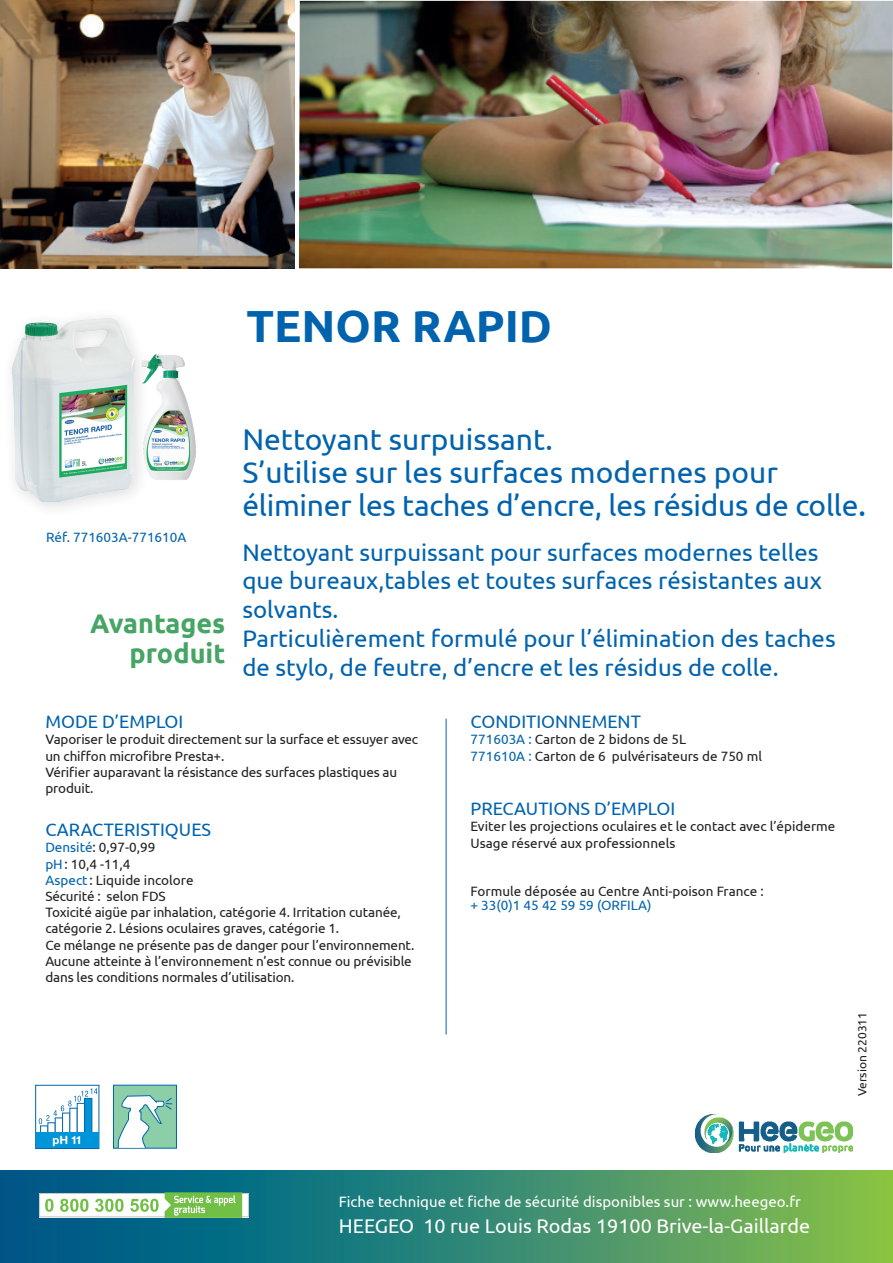
<style>
.page{position:relative;width:893px;height:1263px;background:#fff}
.page>*{position:absolute;margin:0;border:0;box-sizing:border-box;transform-origin:0 0}
.t1{font:700 45px "Ubuntu";color:#0163ae}
.t2{font:30px/33px "Ubuntu";color:#0163ae}
.t3{font:700 27px/30px "Ubuntu";color:#46a564;text-align:right}
.t4{font:24px/28.8px "Ubuntu";color:#0163ae}
.t5{font:19.8px "Ubuntu";color:#fff}
.t6{font:18px "Ubuntu";color:#0163ae}
.t7{font:15px "Ubuntu";color:#fff}
.t8{font:13.5px/16.2px "Ubuntu";letter-spacing:-.01em;color:#231f20}
.t9{font:13.5px "Ubuntu";color:#0163ae}
.t10{font:12px "Ubuntu";color:#231f20}
.t11{font:700 11.4px "Helvetica Rounded";color:#fff}
.s1{font-size:33px}
.s2{color:#0163ae}
</style>
<div class="page">
<hr style="left:446px;top:719px;width:1px;height:315px;background:#0163ae">
<img style="left:299px;top:1px;width:594px;height:267px">
<img style="left:0;top:0;width:295px;height:268px">
<div style="left:1px;top:307px;width:151px;height:212px;background:#231f20;opacity:.15"></div>
<img style="left:1px;top:308px;width:146px;height:194px">
<div style="left:113px;top:1085px;width:64px;height:63px;background:#8ccea8;border:1px solid #0163ae"></div>
<svg style="left:118px;top:1095px;width:55px;height:53px"></svg>
<div style="left:35px;top:1085px;width:64px;height:64px;background:#fff;border:1px solid #0163ae"></div>
<div style="left:40px;top:1126px;width:8px;height:15px;background:#fff;border:1px solid #0166af"></div>
<div style="left:62px;top:1113px;width:8px;height:29px;background:#fff;border:1px solid #0166af"></div>
<div style="left:77px;top:1103px;width:8px;height:39px;background:#fff;border:1px solid #0166af"></div>
<div style="left:84px;top:1098px;width:8px;height:44px;background:#0095d9;border:1px solid #0166af"></div>
<div style="left:36px;top:1132px;width:62px;height:16px;background:#0095d9"></div>
<svg style="left:39px;top:1088px;width:58px;height:36px"></svg>
<img style="left:136px;top:349px;width:60px;height:140px">
<div style="left:0;top:1170px;width:893px;height:93px;background:linear-gradient(to right,#005194,#82be50)"></div>
<img style="left:695px;top:1114px;width:158px;height:38px">
<svg style="left:39px;top:1192px;width:210px;height:26px"></svg>
<h1 class="t1" style="left:247px;top:298px;width:307px">TENOR RAPID</h1>
<p class="t9" style="left:46px;top:529px;width:142px">Réf. 771603A-771610A</p>
<h3 class="t3" style="left:90px;top:608px;width:137px">Avantages produit</h3>
<h2 class="t2" style="left:242px;top:422px;width:625px">Nettoyant surpuissant.<br>S’utilise sur les surfaces modernes pour éliminer les taches d’encre, les résidus de colle<span class="s1">.</span></h2>
<h3 class="t4" style="left:242px;top:537px;width:595px">Nettoyant surpuissant pour surfaces modernes telles que bureaux,tables et toutes surfaces résistantes aux solvants.<br>Particulièrement formulé pour l’élimination des taches de stylo, de feutre, d’encre et les résidus de colle.</h3>
<h3 class="t6" style="left:45px;top:711px;width:140px">MODE D’EMPLOI</h3>
<p class="t8" style="left:45px;top:731px;width:374px">Vaporiser le produit directement sur la surface et essuyer avec un chiffon microfibre Presta+.<br>Vérifier auparavant la résistance des surfaces plastiques au produit.</p>
<h3 class="t6" style="left:45px;top:819px;width:167px">CARACTERISTIQUES</h3>
<p class="t8" style="left:45px;top:839px;width:370px"><span class="s2">Densité</span>: 0,97-0,99<br><span class="s2">pH</span>: 10,4 -11,4<br><span class="s2">Aspect</span> : Liquide incolore<br>Sécurité : selon FDS<br>Toxicité aigüe par inhalation, catégorie 4. Irritation cutanée, catégorie 2. Lésions oculaires graves, catégorie 1.<br>Ce mélange ne présente pas de danger pour l’environnement.<br>Aucune atteinte à l’environnement n’est connue ou prévisible dans les conditions normales d’utilisation.</p>
<h3 class="t6" style="left:471px;top:711px;width:172px">CONDITIONNEMENT</h3>
<p class="t8" style="left:471px;top:731px;width:293px"><span class="s2">771603A :</span> Carton de 2 bidons de 5L<br><span class="s2">771610A :</span> Carton de 6 pulvérisateurs de 750 ml</p>
<h3 class="t6" style="left:471px;top:798px;width:206px">PRECAUTIONS D’EMPLOI</h3>
<p class="t8" style="left:471px;top:818px;width:366px">Eviter les projections oculaires et le contact avec l’épiderme<br>Usage réservé aux professionnels</p>
<p class="t8" style="left:471px;top:883px;width:295px">Formule déposée au Centre Anti-poison France :</p>
<p class="t9" style="left:471px;top:897px;width:182px">+ 33(0)1 45 42 59 59 (ORFILA)</p>
<p class="t11" style="left:53px;top:1133px;width:30px">pH 11</p>
<p class="t7" style="left:339px;top:1192px;width:464px">Fiche technique et fiche de sécurité disponibles sur : www.heegeo.fr</p>
<h3 class="t5" style="left:339px;top:1214px;width:473px">HEEGEO 10 rue Louis Rodas 19100 Brive-la-Gaillarde</h3>
<p class="t10" style="left:855px;top:1096px;width:86px;rotate:-90deg">Version 220311</p>
</div>
